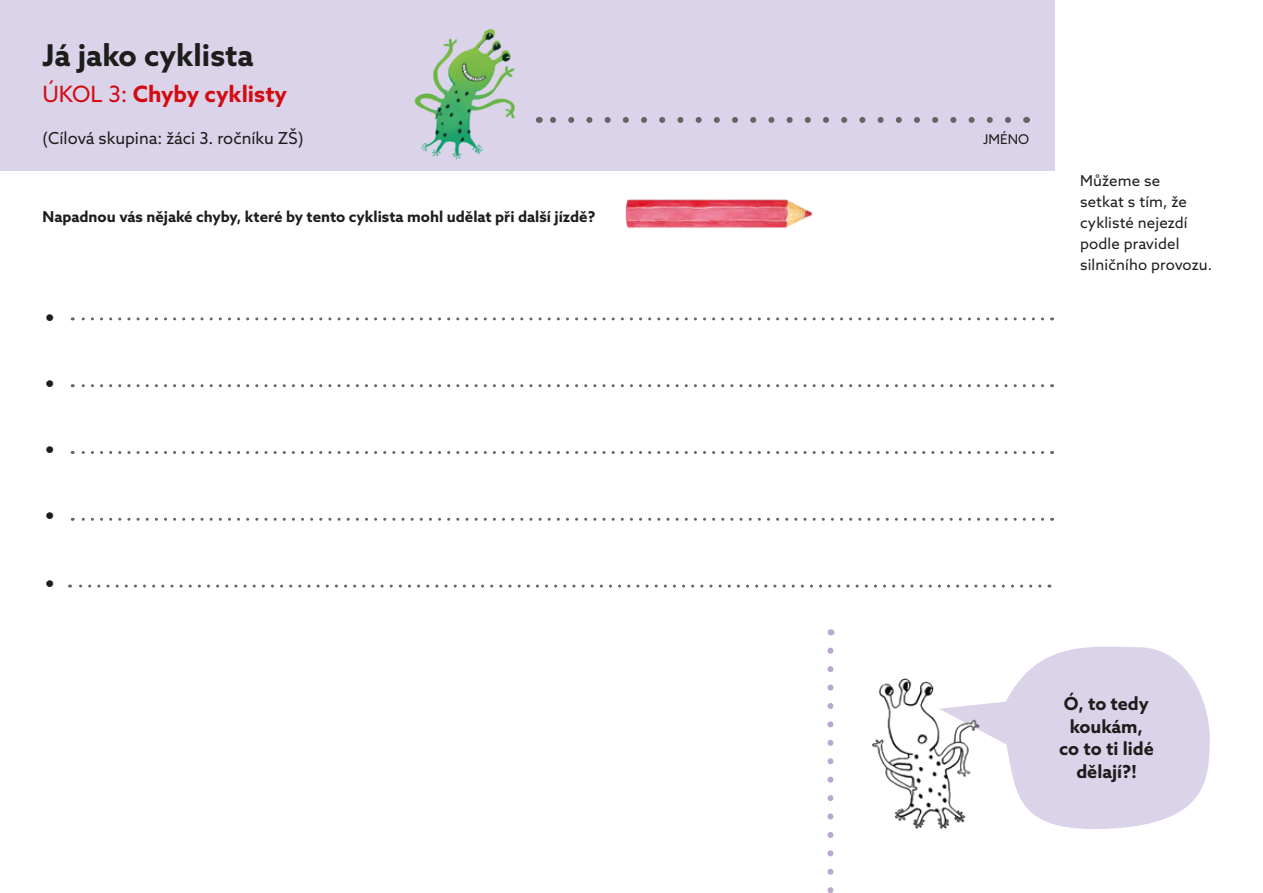
<style>
.page{position:relative;width:1263px;height:893px;background:#fff}
.page>*{position:absolute;margin:0;border:0;box-sizing:border-box;transform-origin:0 0}
.t1{font:700 30px "Azo Sans";color:#1d1d1b}
.t2{font:700 22.5px "Azo Sans";color:#d20b11}
.t3{font:700 18px/22.5px "Azo Sans";color:#1d1d1b;text-align:center}
.t4{font:16.5px "Azo Sans";color:#1d1d1b}
.t5{font:16.5px "Adelle Sans";color:#1d1d1b}
.t6{font:700 15px "Azo Sans";color:#1d1d1b}
.t7{font:15px/21px "Azo Sans";letter-spacing:.01em;color:#1d1d1b}
.t8{font:13.5px "Azo Sans";color:#1d1d1b}
.s1{font-weight:400}
</style>
<div class="page">
<div style="left:0;top:0;width:1054px;height:170px;background:#dbd3ea"></div>
<svg style="left:72px;top:317px;width:971px;height:3px"></svg>
<svg style="left:70px;top:585px;width:970px;height:3px"></svg>
<svg style="left:72px;top:384px;width:971px;height:3px"></svg>
<svg style="left:72px;top:451px;width:971px;height:3px"></svg>
<svg style="left:72px;top:518px;width:971px;height:3px"></svg>
<svg style="left:550px;top:117px;width:458px;height:6px"></svg>
<img style="left:414px;top:28px;width:101px;height:132px">
<svg style="left:993px;top:646px;width:217px;height:183px;fill:#dbd3ea"></svg>
<img style="left:872px;top:678px;width:121px;height:151px">
<img style="left:625px;top:199px;width:188px;height:29px">
<svg style="left:827px;top:651px;width:6px;height:242px"></svg>
<h1 class="t1" style="left:43px;top:36px;width:213px">Já jako cyklista</h1>
<h2 class="t2" style="left:43px;top:79px;width:246px"><span class="s1">ÚKOL 3:</span> Chyby cyklisty</h2>
<p class="t4" style="left:43px;top:127px;width:262px">(Cílová skupina: žáci 3. ročníku ZŠ)</p>
<p class="t8" style="left:983px;top:130px;width:47px">JMÉNO</p>
<p class="t6" style="left:43px;top:207px;width:554px">Napadnou vás nějaké chyby, které by tento cyklista mohl udělat při další jízdě?</p>
<p class="t5" style="left:45px;top:308px;width:12px">●</p>
<p class="t5" style="left:45px;top:374px;width:12px">●</p>
<p class="t5" style="left:45px;top:440px;width:12px">●</p>
<p class="t5" style="left:45px;top:506px;width:12px">●</p>
<p class="t5" style="left:45px;top:573px;width:12px">●</p>
<p class="t7" style="left:1080px;top:170px;width:134px">Můžeme se<br>setkat s tím, že cyklisté nejezdí podle pravidel silničního provozu.</p>
<p class="t3" style="left:1059px;top:692px;width:96px">Ó, to tedy koukám, co to ti lidé dělají?!</p>
</div>
